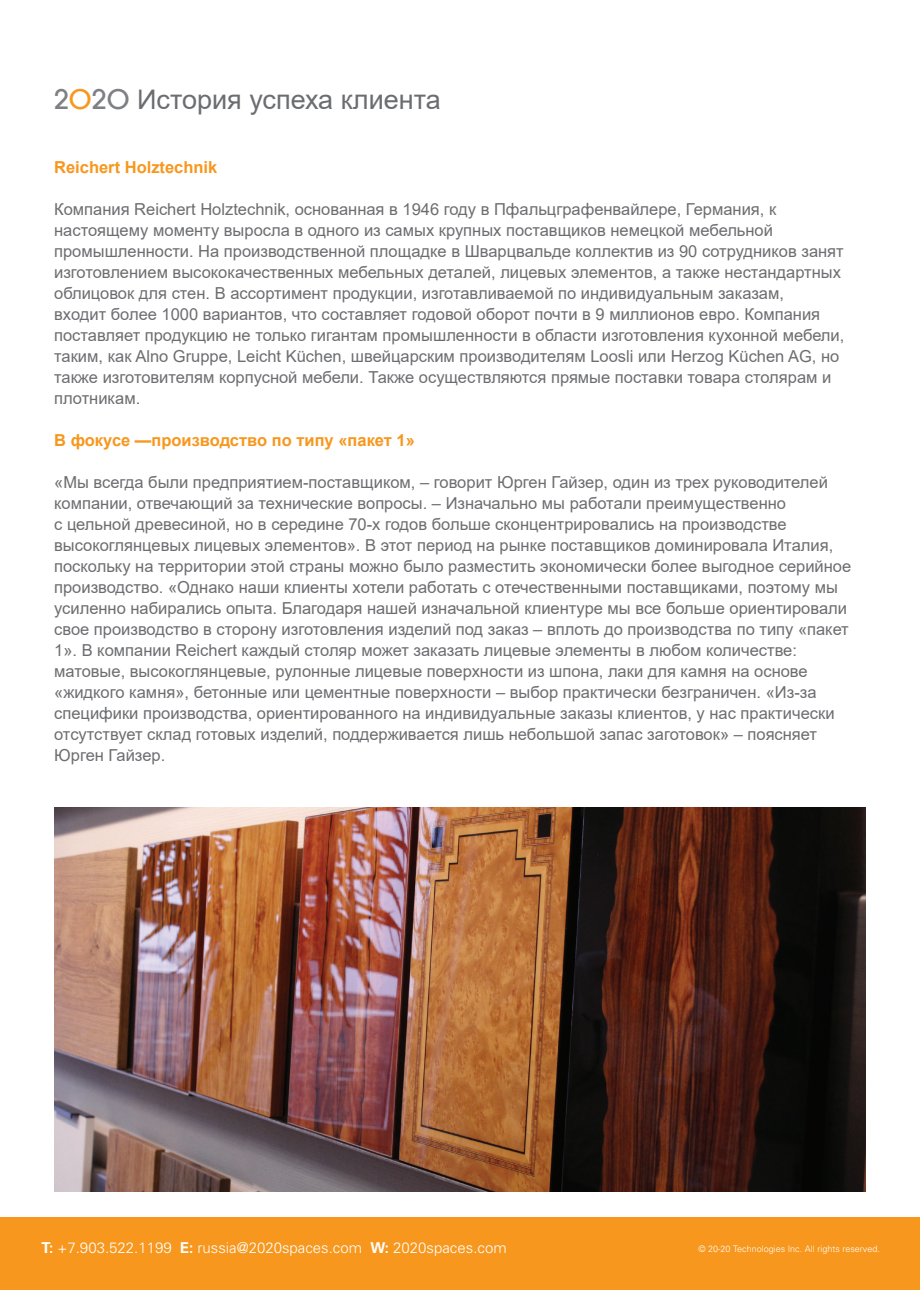
<style>
.page{position:relative;width:920px;height:1290px;background:#fff}
.page>*{position:absolute;margin:0;border:0;box-sizing:border-box;transform-origin:0 0}
.t1{font:27px "Arial";color:#6c6d70}
.t2{font:16.5px/21px "Arial";color:#6c6d70}
.t3{font:700 16.5px "Arial";color:#f7971d}
.t4{font:300 15px "Univers";color:#fff}
.t5{font:300 9px "Univers";color:#fff}
.s1{font-family:"Avant Garde";font-weight:500;color:#7e8083}
.s2{font-family:"Avant Garde";font-weight:500;color:#f7971d}
.s3{font-weight:700}
</style>
<div class="page">
<div style="left:0;top:1217px;width:920px;height:73px;background:#f7971d"></div>
<img style="left:54px;top:808px;width:812px;height:383px">
<h1 class="t1" style="left:54px;top:81px;width:388px"><span class="s1">2</span><span class="s2">O</span><span class="s1">2O</span> История успеха клиента</h1>
<p class="t3" style="left:54px;top:155px;width:165px">Reichert Holztechnik</p>
<p class="t2" style="left:54px;top:198px;width:792px">Компания Reichert Holztechnik, основанная в 1946 году в Пфальцграфенвайлере, Германия, к настоящему моменту выросла в одного из самых крупных поставщиков немецкой мебельной промышленности. На производственной площадке в Шварцвальде коллектив из 90 сотрудников занят изготовлением высококачественных мебельных деталей, лицевых элементов, а также нестандартных облицовок для стен. В ассортимент продукции, изготавливаемой по индивидуальным заказам,<br>входит более 1000 вариантов, что составляет годовой оборот почти в 9 миллионов евро. Компания поставляет продукцию не только гигантам промышленности в области изготовления кухонной мебели, таким, как Alno Gruppe, Leicht Küchen, швейцарским производителям Loosli или Herzog Küchen AG, но также изготовителям корпусной мебели. Также осуществляются прямые поставки товара столярам и плотникам.</p>
<p class="t3" style="left:54px;top:428px;width:362px">В фокусе —производство по типу «пакет 1»</p>
<p class="t2" style="left:54px;top:471px;width:799px">«Мы всегда были предприятием-поставщиком, – говорит Юрген Гайзер, один из трех руководителей компании, отвечающий за технические вопросы. – Изначально мы работали преимущественно<br>с цельной древесиной, но в середине 70-х годов больше сконцентрировались на производстве высокоглянцевых лицевых элементов». В этот период на рынке поставщиков доминировала Италия, поскольку на территории этой страны можно было разместить экономически более выгодное серийное производство. «Однако наши клиенты хотели работать с отечественными поставщиками, поэтому мы усиленно набирались опыта. Благодаря нашей изначальной клиентуре мы все больше ориентировали свое производство в сторону изготовления изделий под заказ – вплоть до производства по типу «пакет 1». В компании Reichert каждый столяр может заказать лицевые элементы в любом количестве: матовые, высокоглянцевые, рулонные лицевые поверхности из шпона, лаки для камня на основе «жидкого камня», бетонные или цементные поверхности – выбор практически безграничен. «Из-за специфики производства, ориентированного на индивидуальные заказы клиентов, у нас практически отсутствует склад готовых изделий, поддерживается лишь небольшой запас заготовок» – поясняет Юрген Гайзер.</p>
<p class="t4" style="left:41px;top:1238px;width:467px"><span class="s3">T:</span> +7.903.522.1199 <span class="s3">E:</span> russia@2020spaces.com <span class="s3">W:</span> 2020spaces.com</p>
<p class="t5" style="left:698px;top:1244px;width:183px">© 20-20 Technologies Inc. All rights reserved.</p>
</div>
